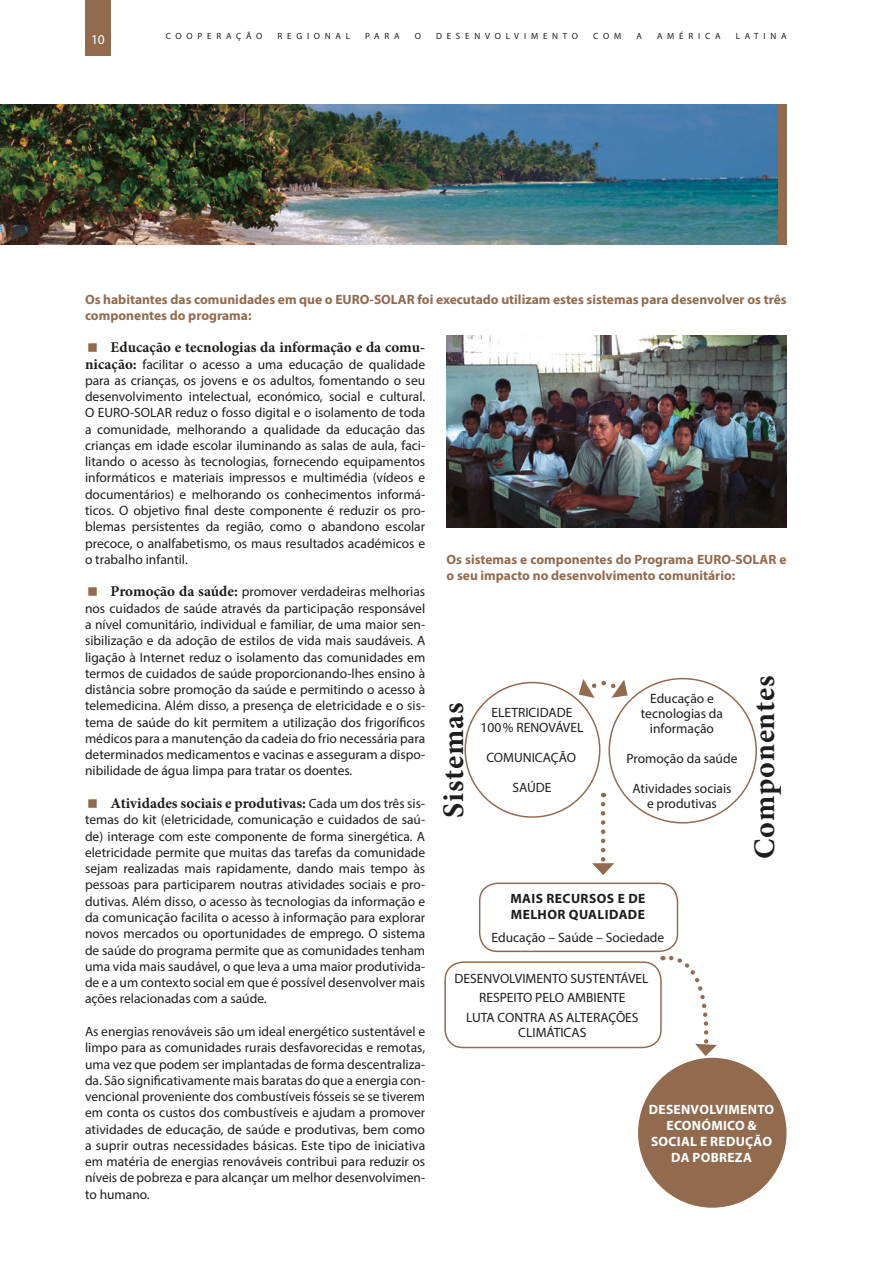
<style>
.page{position:relative;width:893px;height:1263px;background:#fff}
.page>*{position:absolute;margin:0;border:0;box-sizing:border-box;transform-origin:0 0}
.Encabezados_en_texto{font:700 30px "Minion Pro";letter-spacing:.025em;color:#1d1d1b}
.t1{font:700 15px "Minion Pro";color:#1d1d1b}
.Texto_volcado{font:13.5px/16.4px "Myriad Pro";color:#1d1d1b;text-align:justify}
.Texto_volcado-2{font:700 13.5px/16.2px "Myriad Pro";color:#926b4f}
.Texto_volcado-3{font:700 13.5px/16.2px "Myriad Pro";letter-spacing:.02em;color:#fff;text-align:center}
.Texto_volcado-4{font:700 13.5px/16.2px "Myriad Pro";letter-spacing:.03em;color:#1d1d1b}
.Descripción_de_progr{font:13.5px "Myriad Pro";color:#fff}
.Descripción_de_progr-2{font:9px "Myriad Pro";letter-spacing:.53em;color:#1d1d1b}
.s1{font-family:"Minion Pro";font-weight:700;font-size:15px}
.s2{font-family:"Myriad Pro";font-weight:400;font-size:13.5px}
</style>
<div class="page">
<div style="left:85px;top:0;width:26px;height:55px;background:#926b4f"></div>
<img style="left:446px;top:336px;width:341px;height:191px">
<svg style="left:579px;top:679px;width:49px;height:19px"></svg>
<div style="left:479px;top:882px;width:199px;height:70px;border:2px solid #926b4f;border-radius:18px"></div>
<div style="left:444px;top:961px;width:218px;height:87px;border:2px solid #926b4f;border-radius:18px"></div>
<svg style="left:592px;top:804px;width:22px;height:71px"></svg>
<div style="left:638px;top:1058px;width:148px;height:150px;background:#926b4f;border-radius:50%"></div>
<svg style="left:662px;top:956px;width:55px;height:100px"></svg>
<img style="left:0;top:104px;width:778px;height:140px">
<div style="left:778px;top:104px;width:9px;height:140px;background:#926b4f"></div>
<p class="Descripción_de_progr" style="left:91px;top:31px;width:15px">10</p>
<p class="Descripción_de_progr-2" style="left:166px;top:30px;width:98px">COOPERAÇÃO</p>
<p class="Descripción_de_progr-2" style="left:278px;top:30px;width:74px">REGIONAL</p>
<p class="Descripción_de_progr-2" style="left:365px;top:30px;width:36px">PARA</p>
<p class="Descripción_de_progr-2" style="left:415px;top:30px;width:8px">O</p>
<p class="Descripción_de_progr-2" style="left:436px;top:30px;width:144px">DESENVOLVIMENTO</p>
<p class="Descripción_de_progr-2" style="left:593px;top:30px;width:30px">COM</p>
<p class="Descripción_de_progr-2" style="left:636px;top:30px;width:7px">A</p>
<p class="Descripción_de_progr-2" style="left:657px;top:30px;width:65px">AMÉRICA</p>
<p class="Descripción_de_progr-2" style="left:736px;top:30px;width:52px">LATINA</p>
<p class="Texto_volcado-2" style="left:85px;top:290px;width:703px">Os habitantes das comunidades em que o EURO-SOLAR foi executado utilizam estes sistemas para desenvolver os três componentes do programa:</p>
<p class="t1" style="left:111px;top:337px;width:316px">Educação e tecnologias da informação e da comu-</p>
<p class="Texto_volcado" style="left:85px;top:356px;width:342px"><span class="s1">nicação:</span> facilitar o acesso a uma educação de qualidade para as crianças, os jovens e os adultos, fomentando o seu desenvolvimento intelectual, económico, social e cultural.<br>O EURO-SOLAR reduz o fosso digital e o isolamento de toda a comunidade, melhorando a qualidade da educação das crianças em idade escolar iluminando as salas de aula, faci&shy;litando o acesso às tecnologias, fornecendo equipamentos informáticos e materiais impressos e multimédia (vídeos e documentários) e melhorando os conhecimentos informá&shy;ticos. O objetivo final deste componente é reduzir os pro&shy;blemas persistentes da região, como o abandono escolar precoce, o analfabetismo, os maus resultados académicos e o trabalho infantil.</p>
<p class="Texto_volcado" style="left:85px;top:583px;width:342px;text-indent:26px"><span class="s1">Promoção da saúde:</span> promover verdadeiras melhorias nos cuidados de saúde através da participação responsável a nível comunitário, individual e familiar, de uma maior sen&shy;sibilização e da adoção de estilos de vida mais saudáveis. A ligação à Internet reduz o isolamento das comunidades em termos de cuidados de saúde proporcionando-lhes ensino à distância sobre promoção da saúde e permitindo o acesso à telemedicina. Além disso, a presença de eletricidade e o sis&shy;tema de saúde do kit permitem a utilização dos frigoríficos médicos para a manutenção da cadeia do frio necessária para determinados medicamentos e vacinas e asseguram a dispo&shy;nibilidade de água limpa para tratar os doentes.</p>
<p class="t1" style="left:111px;top:793px;width:316px">Atividades sociais e produtivas: <span class="s2">Cada um dos três sis-</span></p>
<p class="Texto_volcado" style="left:85px;top:811px;width:342px">temas do kit (eletricidade, comunicação e cuidados de saú&shy;de) interage com este componente de forma sinergética. A eletricidade permite que muitas das tarefas da comunidade sejam realizadas mais rapidamente, dando mais tempo às pessoas para participarem noutras atividades sociais e pro&shy;dutivas. Além disso, o acesso às tecnologias da informação e da comunicação facilita o acesso à informação para explorar novos mercados ou oportunidades de emprego. O sistema de saúde do programa permite que as comunidades tenham uma vida mais saudável, o que leva a uma maior produtivida&shy;de e a um contexto social em que é possível desenvolver mais ações relacionadas com a saúde.</p>
<p class="Texto_volcado" style="left:85px;top:1023px;width:342px">As energias renováveis são um ideal energético sustentável e limpo para as comunidades rurais desfavorecidas e remotas, uma vez que podem ser implantadas de forma descentraliza&shy;da. São significativamente mais baratas do que a energia con&shy;vencional proveniente dos combustíveis fósseis se se tiverem em conta os custos dos combustíveis e ajudam a promover atividades de educação, de saúde e produtivas, bem como a suprir outras necessidades básicas. Este tipo de iniciativa em matéria de energias renováveis contribui para reduzir os níveis de pobreza e para alcançar um melhor desenvolvimen&shy;to humano.</p>
<p class="Texto_volcado-2" style="left:446px;top:551px;width:342px">Os sistemas e componentes do Programa EURO-SOLAR e o seu impacto no desenvolvimento comunitário:</p>
<p class="Encabezados_en_texto" style="left:432px;top:818px;width:116px;rotate:-90deg">Sistemas</p>
<p class="Texto_volcado" style="left:480px;top:705px;width:104px;line-height:15px;text-align:center">ELETRICIDADE<br>100% RENOVÁVEL</p>
<p class="Texto_volcado" style="left:486px;top:749px;width:91px">COMUNICAÇÃO</p>
<p class="Texto_volcado" style="left:512px;top:779px;width:40px">SAÚDE</p>
<p class="Texto_volcado" style="left:641px;top:691px;width:84px;line-height:15px;text-align:center">Educação e tecnologias da informação</p>
<p class="Texto_volcado" style="left:627px;top:750px;width:112px">Promoção da saúde</p>
<p class="Texto_volcado" style="left:632px;top:780px;width:101px">Atividades sociais</p>
<p class="Texto_volcado" style="left:647px;top:795px;width:71px">e produtivas</p>
<p class="Texto_volcado-4" style="left:510px;top:890px;width:136px">MAIS RECURSOS E DE<br>MELHOR QUALIDADE</p>
<p class="Texto_volcado" style="left:492px;top:929px;width:174px">Educação – Saúde – Sociedade</p>
<p class="Texto_volcado" style="left:455px;top:970px;width:195px">DESENVOLVIMENTO SUSTENTÁVEL</p>
<p class="Texto_volcado" style="left:479px;top:989px;width:148px">RESPEITO PELO AMBIENTE</p>
<p class="Texto_volcado" style="left:466px;top:1009px;width:174px;line-height:15px;text-align:center">LUTA CONTRA AS ALTERAÇÕES<br>CLIMÁTICAS</p>
<p class="Encabezados_en_texto" style="left:743px;top:859px;width:185px;rotate:-90deg">Componentes</p>
<p class="Texto_volcado-3" style="left:649px;top:1100px;width:127px">DESENVOLVIMENTO<br>ECONÓMICO &amp;<br>SOCIAL E REDUÇÃO<br>DA POBREZA</p>
</div>
